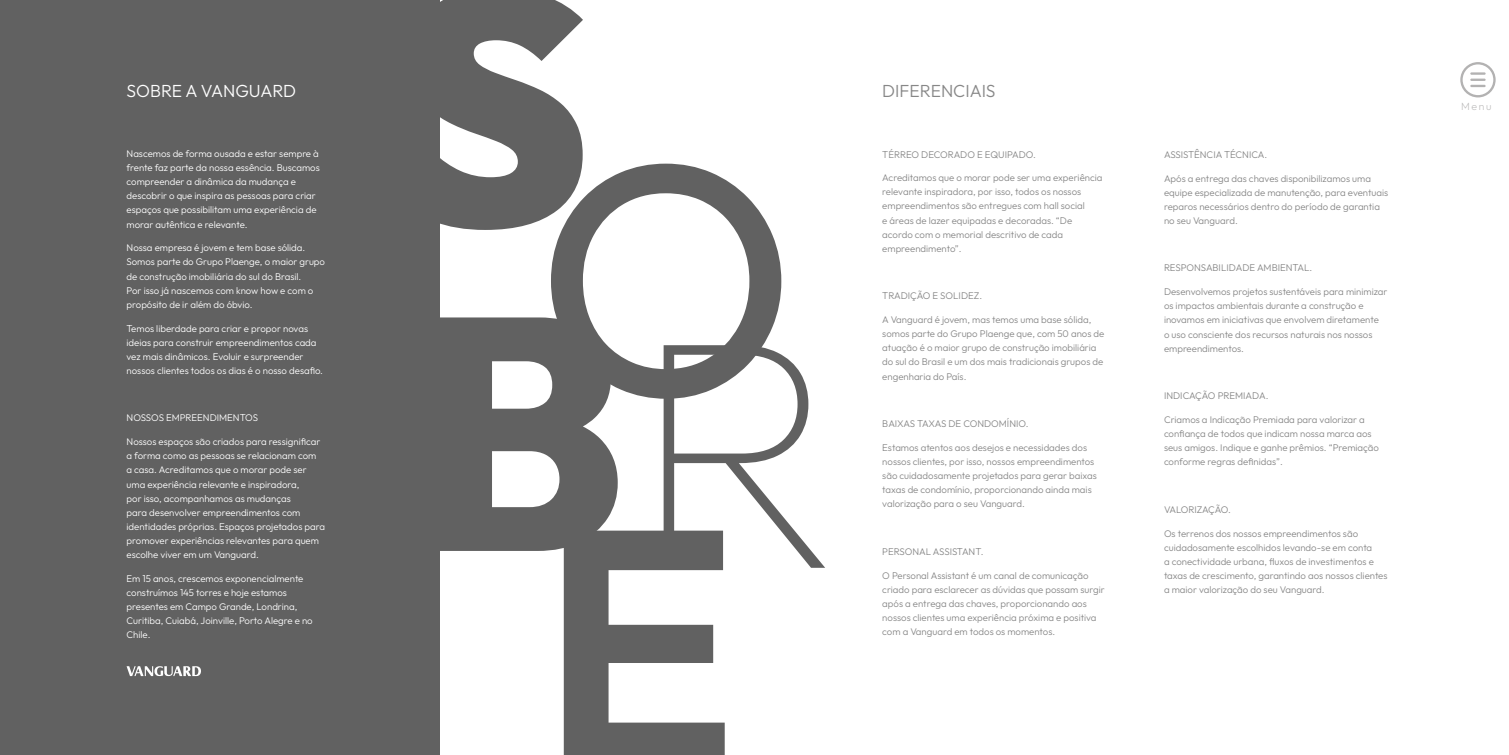
<style>
.page{position:relative;width:1509px;height:755px;background:#fff}
.page>*{position:absolute;margin:0;border:0;box-sizing:border-box;transform-origin:0 0}
.t1{font:300 17.5px "Outfit";letter-spacing:-.01em;color:#fff}
.t2{font:300 17.5px "Outfit";color:#878787}
.t3{font:200 10.5px "Outfit";color:#b3b2b2}
.t4{font:300 9.62px/14px "Outfit";color:#878787}
.t5{font:300 9.62px/14px "Outfit";color:#fff}
.t6{font:300 9.62px "Outfit";letter-spacing:-.025em;color:#878787}
</style>
<div class="page">
<div style="left:0;top:0;width:439px;height:754px;background:#616161"></div>
<svg style="left:126px;top:666px;width:75px;height:9px"></svg>
<svg style="left:439px;top:0;width:144px;height:230px"></svg>
<svg style="left:551px;top:163px;width:230px;height:154px"></svg>
<svg style="left:439px;top:317px;width:386px;height:437px"></svg>
<svg style="left:1460px;top:62px;width:35px;height:35px"></svg>
<h1 class="t1" style="left:127px;top:81px;width:171px">SOBRE A VANGUARD</h1>
<h1 class="t2" style="left:882px;top:81px;width:115px">DIFERENCIAIS</h1>
<p class="t5" style="left:126px;top:147px;width:195px">Nascemos de forma ousada e estar sempre à frente faz parte da nossa essência. Buscamos compreender a dinâmica da mudança e descobrir o que inspira as pessoas para criar espaços que possibilitam uma experiência de morar autêntica e relevante.</p>
<p class="t5" style="left:126px;top:241px;width:200px">Nossa empresa é jovem e tem base sólida.<br>Somos parte do Grupo Plaenge, o maior grupo de construção imobiliária do sul do Brasil.<br>Por isso já nascemos com know how e com o propósito de ir além do óbvio.</p>
<p class="t5" style="left:126px;top:321px;width:198px">Temos liberdade para criar e propor novas ideias para construir empreendimentos cada vez mais dinâmicos. Evoluir e surpreender nossos clientes todos os dias é o nosso desafio.</p>
<p class="t5" style="left:126px;top:411px;width:133px">NOSSOS EMPREENDIMENTOS</p>
<p class="t5" style="left:126px;top:434px;width:200px">Nossos espaços são criados para ressignificar a forma como as pessoas se relacionam com<br>a casa. Acreditamos que o morar pode ser uma experiência relevante e inspiradora,<br>por isso, acompanhamos as mudanças<br>para desenvolver empreendimentos com identidades próprias. Espaços projetados para promover experiências relevantes para quem escolhe viver em um Vanguard.</p>
<p class="t5" style="left:126px;top:570px;width:188px">Em 15 anos, crescemos exponencialmente construímos 145 torres e hoje estamos presentes em Campo Grande, Londrina, Curitiba, Cuiabá, Joinville, Porto Alegre e no Chile.</p>
<p class="t4" style="left:882px;top:147px;width:155px">TÉRREO DECORADO E EQUIPADO.</p>
<p class="t4" style="left:882px;top:171px;width:222px">Acreditamos que o morar pode ser uma experiência relevante inspiradora, por isso, todos os nossos empreendimentos são entregues com hall social<br>e áreas de lazer equipadas e decoradas. “De acordo com o memorial descritivo de cada empreendimento”.</p>
<p class="t4" style="left:882px;top:289px;width:101px">TRADIÇÃO E SOLIDEZ.</p>
<p class="t4" style="left:882px;top:313px;width:223px">A Vanguard é jovem, mas temos uma base sólida, somos parte do Grupo Plaenge que, com 50 anos de atuação é o maior grupo de construção imobiliária do sul do Brasil e um dos mais tradicionais grupos de engenharia do País.</p>
<p class="t4" style="left:882px;top:416px;width:148px">BAIXAS TAXAS DE CONDOMÍNIO.</p>
<p class="t4" style="left:882px;top:440px;width:216px">Estamos atentos aos desejos e necessidades dos nossos clientes, por isso, nossos empreendimentos são cuidadosamente projetados para gerar baixas taxas de condomínio, proporcionando ainda mais valorização para o seu Vanguard.</p>
<p class="t4" style="left:882px;top:544px;width:103px">PERSONAL ASSISTANT.</p>
<p class="t4" style="left:882px;top:568px;width:224px">O Personal Assistant é um canal de comunicação criado para esclarecer as dúvidas que possam surgir após a entrega das chaves, proporcionando aos nossos clientes uma experiência próxima e positiva com a Vanguard em todos os momentos.</p>
<p class="t4" style="left:1163px;top:147px;width:105px">ASSISTÊNCIA TÉCNICA.</p>
<p class="t4" style="left:1163px;top:171px;width:226px">Após a entrega das chaves disponibilizamos uma equipe especializada de manutenção, para eventuais reparos necessários dentro do período de garantia no seu Vanguard.</p>
<p class="t4" style="left:1163px;top:261px;width:150px">RESPONSABILIDADE AMBIENTAL.</p>
<p class="t4" style="left:1163px;top:285px;width:225px">Desenvolvemos projetos sustentáveis para minimizar os impactos ambientais durante a construção e inovamos em iniciativas que envolvem diretamente<br>o uso consciente dos recursos naturais nos nossos empreendimentos.</p>
<p class="t4" style="left:1163px;top:388px;width:106px">INDICAÇÃO PREMIADA.</p>
<p class="t4" style="left:1163px;top:412px;width:216px">Criamos a Indicação Premiada para valorizar a confiança de todos que indicam nossa marca aos seus amigos. Indique e ganhe prêmios. “Premiação conforme regras definidas”.</p>
<p class="t6" style="left:1163px;top:504px;width:68px">VALORIZAÇÃO.</p>
<p class="t4" style="left:1163px;top:526px;width:225px">Os terrenos dos nossos empreendimentos são cuidadosamente escolhidos levando-se em conta<br>a conectividade urbana, fluxos de investimentos e taxas de crescimento, garantindo aos nossos clientes a maior valorização do seu Vanguard.</p>
<p class="t3" style="left:1460px;top:100px;width:32px">Menu</p>
</div>
